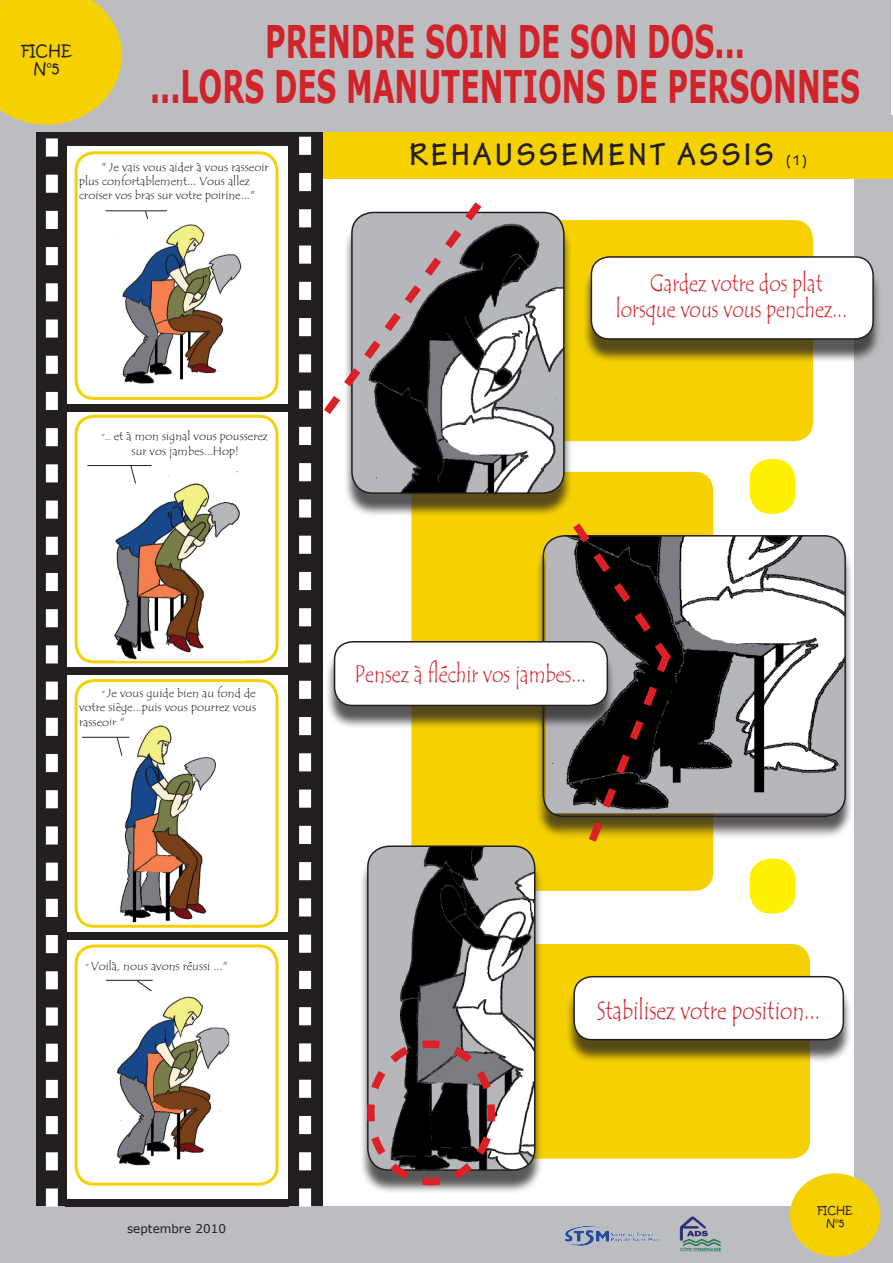
<style>
.page{position:relative;width:893px;height:1263px;background:#fff}
.page>*{position:absolute;margin:0;border:0;box-sizing:border-box;transform-origin:0 0}
.t1{font:700 45px/45px "Verdana";color:#d1232a;text-align:center;scale:.62 1}
.t2{font:700 33.75px "Tekton Pro";letter-spacing:.12em;color:#231f20;scale:.88 1}
.t3{font:26.25px "Tempus Sans ITC";color:#d1232a;scale:.8 1}
.t4{font:24.3px/25.2px "Tempus Sans ITC";color:#d1232a;text-align:center;scale:.8 1}
.t5{font:15px/18px "Kristen ITC";color:#231f20;text-align:center}
.t6{font:700 15px "Tekton Pro";color:#231f20;scale:.88 1}
.t7{font:12px/14.4px "Tempus Sans ITC";color:#231f20}
.t8{font:12px "Verdana";color:#231f20}
.t9{font:10.5px/12.6px "Kristen ITC";color:#231f20;text-align:center}
.s1{font-size:9px}
.s2{font-size:21px}
</style>
<div class="page">
<div style="left:855px;top:116px;width:38px;height:1147px;background:#bcbdc0"></div>
<div style="left:412px;top:473px;width:301px;height:417px;background:#f6d102;border-radius:18px"></div>
<div style="left:36px;top:0;width:286px;height:1263px;background:#231f20"></div>
<div style="left:0;top:1206px;width:893px;height:57px;background:#bcbdc0"></div>
<div style="left:67px;top:132px;width:221px;height:1074px;background:#fff"></div>
<div style="left:75px;top:151px;width:204px;height:249px;border:3px solid #f6d102;border-radius:18px"></div>
<div style="left:75px;top:415px;width:204px;height:248px;border:3px solid #f6d102;border-radius:18px"></div>
<div style="left:75px;top:679px;width:204px;height:249px;border:3px solid #f6d102;border-radius:18px"></div>
<div style="left:75px;top:944px;width:204px;height:242px;border:3px solid #f6d102;border-radius:18px"></div>
<div style="left:67px;top:132px;width:224px;height:14px;background:#231f20"></div>
<div style="left:0;top:0;width:891px;height:132px;background:#bcbdc0"></div>
<div style="left:65px;top:404px;width:224px;height:8px;background:#231f20"></div>
<div style="left:65px;top:667px;width:224px;height:7px;background:#231f20"></div>
<div style="left:65px;top:932px;width:224px;height:8px;background:#231f20"></div>
<div style="left:65px;top:1199px;width:224px;height:7px;background:#231f20"></div>
<div style="left:445px;top:221px;width:367px;height:219px;background:#f6d102;border-radius:18px"></div>
<div style="left:444px;top:220px;width:369px;height:221px;border:2px solid #f6d102;border-radius:18px"></div>
<div style="left:407px;top:945px;width:402px;height:213px;background:#f6d102;border-radius:18px"></div>
<div style="left:406px;top:944px;width:404px;height:215px;border:2px solid #f6d102;border-radius:18px"></div>
<div style="left:791px;top:1174px;width:89px;height:82px;background:#f6d102;border-radius:50%"></div>
<div style="left:790px;top:1173px;width:90px;height:84px;border:2px solid #f6d102;border-radius:50%"></div>
<div style="left:565px;top:982px;width:287px;height:81px;background:#231f20;opacity:.75"></div>
<div style="left:574px;top:977px;width:269px;height:63px;background:#fff;border-radius:18px"></div>
<div style="left:573px;top:976px;width:271px;height:64px;border:2px solid #231f20;border-radius:18px"></div>
<div style="left:582px;top:263px;width:300px;height:100px;background:#231f20;opacity:.75"></div>
<div style="left:591px;top:257px;width:282px;height:82px;background:#fff;border-radius:18px"></div>
<div style="left:591px;top:256px;width:283px;height:84px;border:2px solid #231f20;border-radius:18px"></div>
<div style="left:323px;top:133px;width:570px;height:46px;background:#f6d102"></div>
<hr style="left:106px;top:211px;width:61px;height:1px;background:#231f20">
<hr style="left:106px;top:980px;width:47px;height:1px;background:#231f20">
<svg style="left:136px;top:980px;width:17px;height:11px"></svg>
<div style="left:343px;top:218px;width:230px;height:299px;background:#231f20;opacity:.75"></div>
<img style="left:499px;top:212px;width:65px;height:281px">
<div style="left:534px;top:542px;width:320px;height:298px;background:#231f20;opacity:.75"></div>
<img style="left:545px;top:536px;width:300px;height:277px">
<div style="left:542px;top:535px;width:304px;height:282px;border:2px solid #231f20;border-radius:21px"></div>
<div style="left:326px;top:648px;width:290px;height:81px;background:#231f20;opacity:.75"></div>
<div style="left:335px;top:642px;width:272px;height:63px;background:#fff;border-radius:18px"></div>
<div style="left:334px;top:641px;width:274px;height:65px;border:2px solid #231f20;border-radius:18px"></div>
<svg style="left:566px;top:515px;width:112px;height:327px;background:#594e3a"></svg>
<img style="left:122px;top:472px;width:122px;height:188px">
<img style="left:122px;top:725px;width:94px;height:198px">
<svg style="left:0;top:0;width:122px;height:1206px"></svg>
<svg style="left:130px;top:466px;width:6px;height:18px"></svg>
<svg style="left:145px;top:210px;width:6px;height:9px"></svg>
<hr style="left:87px;top:465px;width:65px;height:1px;background:#231f20">
<hr style="left:82px;top:737px;width:47px;height:1px;background:#231f20">
<img style="left:108px;top:991px;width:122px;height:179px">
<div style="left:359px;top:852px;width:184px;height:342px;background:#231f20;opacity:.75"></div>
<img style="left:499px;top:847px;width:36px;height:323px">
<svg style="left:299px;top:137px;width:200px;height:1069px"></svg>
<div style="left:750px;top:859px;width:45px;height:54px;background:#fff101;border-radius:21px"></div>
<div style="left:750px;top:459px;width:45px;height:55px;background:#fff101;border-radius:21px"></div>
<img style="left:565px;top:1226px;width:88px;height:20px">
<img style="left:679px;top:1216px;width:42px;height:36px">
<img style="left:115px;top:220px;width:127px;height:169px">
<p class="t5" style="left:21px;top:41px;width:52px">FICHE<br>N°5</p>
<h1 class="t1" style="left:150px;top:17px;width:1147px">PRENDRE SOIN DE SON DOS...<br>...LORS DES MANUTENTIONS DE PERSONNES</h1>
<p class="t7" style="left:79px;top:160px;width:191px;text-indent:22px">" Je vais vous aider à vous rasseoir plus confortablement... Vous allez croiser vos bras sur votre poirine..."</p>
<p class="t7" style="left:101px;top:429px;width:168px;text-align:center"><span class="s1">"...</span> et à mon signal vous pousserez sur vos jambes...Hop!</p>
<p class="t7" style="left:79px;top:686px;width:179px;text-align:justify;text-indent:22px"><span class="s1">"</span> Je vous guide bien au fond de votre siège...puis vous pourrez vous rasseoir "</p>
<h2 class="t2" style="left:409px;top:135px;width:415px">REHAUSSEMENT ASSIS</h2>
<p class="t6" style="left:786px;top:152px;width:25px">(1)</p>
<h3 class="t4" style="left:616px;top:271px;width:291px">Gardez votre dos plat lorsque vous vous penchez..<span class="s2">.</span></h3>
<h3 class="t4" style="left:354px;top:662px;width:291px">Pensez à fléchir vos jambes...</h3>
<p class="t7" style="left:85px;top:959px;width:143px"><span class="s1">"</span> Voilà, nous avons réussi ..."</p>
<p class="t8" style="left:127px;top:1221px;width:100px">septembre 2010</p>
<h3 class="t3" style="left:597px;top:993px;width:281px">Stabilisez votre position...</h3>
<p class="t9" style="left:817px;top:1204px;width:37px">FICHE<br>N°5</p>
</div>
